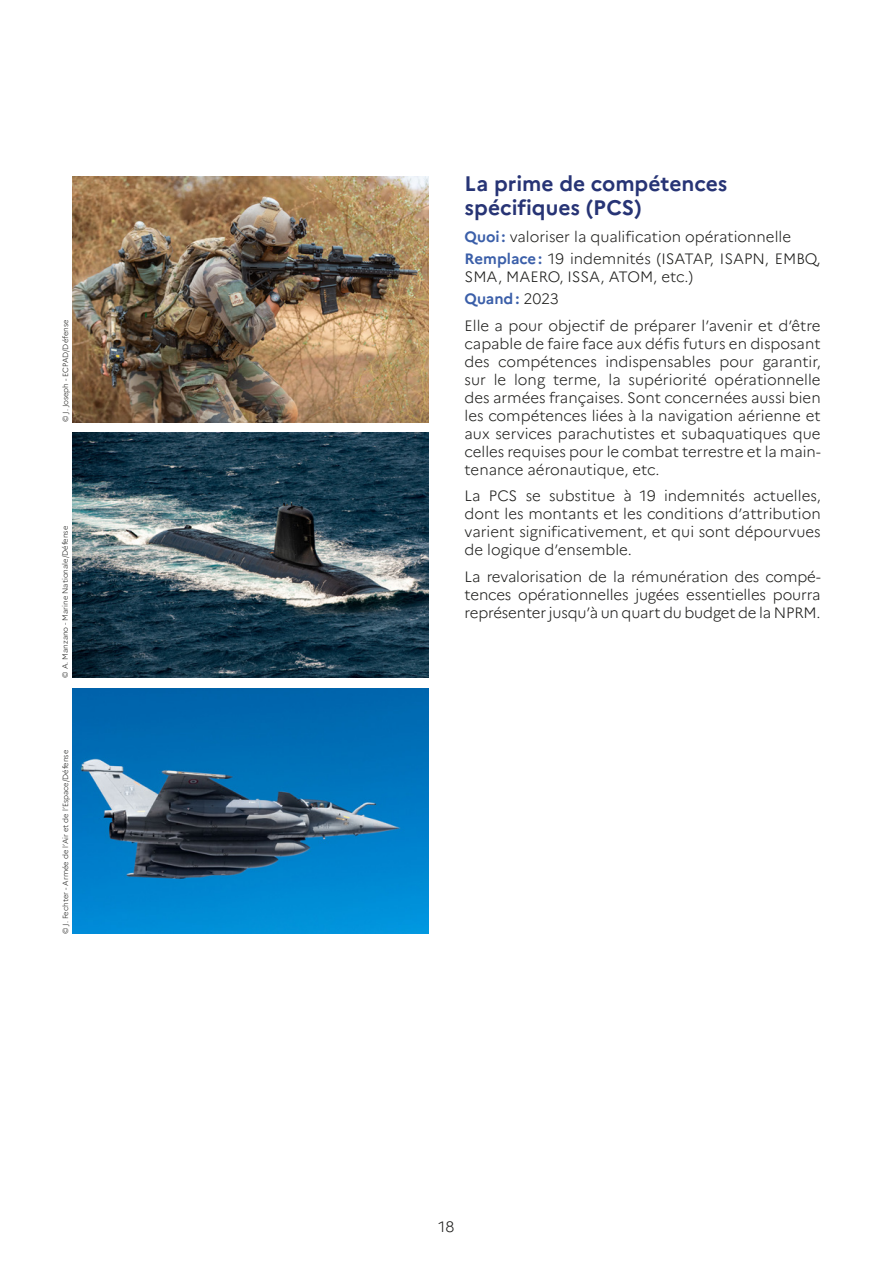
<style>
.page{position:relative;width:893px;height:1263px;background:#fff}
.page>*{position:absolute;margin:0;border:0;box-sizing:border-box;transform-origin:0 0}
.t1{font:700 21px/24px "Marianne";color:#273475}
.t2{font:300 15px/18px "Marianne";color:#1d1d1b;text-align:justify}
.t3{font:300 7.5px "Marianne";color:#1d1d1b}
.s1{font-weight:700;color:#3b5fa9}
</style>
<div class="page">
<img style="left:72px;top:176px;width:356px;height:246px">
<img style="left:72px;top:688px;width:356px;height:246px">
<img style="left:72px;top:432px;width:356px;height:246px">
<p class="t3" style="left:61px;top:422px;width:104px;rotate:-90deg">© J. Joseph - ECPAD/Défense</p>
<p class="t3" style="left:61px;top:678px;width:153px;rotate:-90deg">© A. Manzano - Marine Nationale/Défense</p>
<p class="t3" style="left:61px;top:934px;width:185px;rotate:-90deg">© J. Fechter - Armée de l’Air et de l’Espace/Défense</p>
<h1 class="t1" style="left:465px;top:172px;width:264px">La prime de compétences spécifiques (PCS)</h1>
<p class="t2" style="left:465px;top:225px;width:358px;line-height:22.2px"><span class="s1">Quoi:</span> valoriser la qualification opérationnelle<br><span class="s1">Remplace:</span> 19 indemnités (ISATAP, ISAPN, EMBQ,</p>
<p class="t2" style="left:465px;top:265px;width:230px;line-height:22.2px">SMA, MAERO, ISSA, ATOM, etc.)<br><span class="s1">Quand:</span> 2023</p>
<p class="t2" style="left:465px;top:316px;width:358px">Elle a pour objectif de préparer l’avenir et d’être capable de faire face aux défis futurs en disposant des compétences indispensables pour garantir, sur le long terme, la supériorité opérationnelle des armées françaises. Sont concernées aussi bien les compétences liées à la navigation aérienne et aux services parachutistes et subaquatiques que celles requises pour le combat terrestre et la main&shy;tenance aéronautique, etc.</p>
<p class="t2" style="left:465px;top:487px;width:358px">La PCS se substitue à 19 indemnités actuelles, dont les montants et les conditions d’attribution varient significativement, et qui sont dépourvues de logique d’ensemble.</p>
<p class="t2" style="left:465px;top:567px;width:358px">La revalorisation de la rémunération des compé&shy;tences opérationnelles jugées essentielles pourra représenter jusqu’à un quart du budget de la NPRM.</p>
<p class="t2" style="left:439px;top:1218px;width:17px">18</p>
</div>
